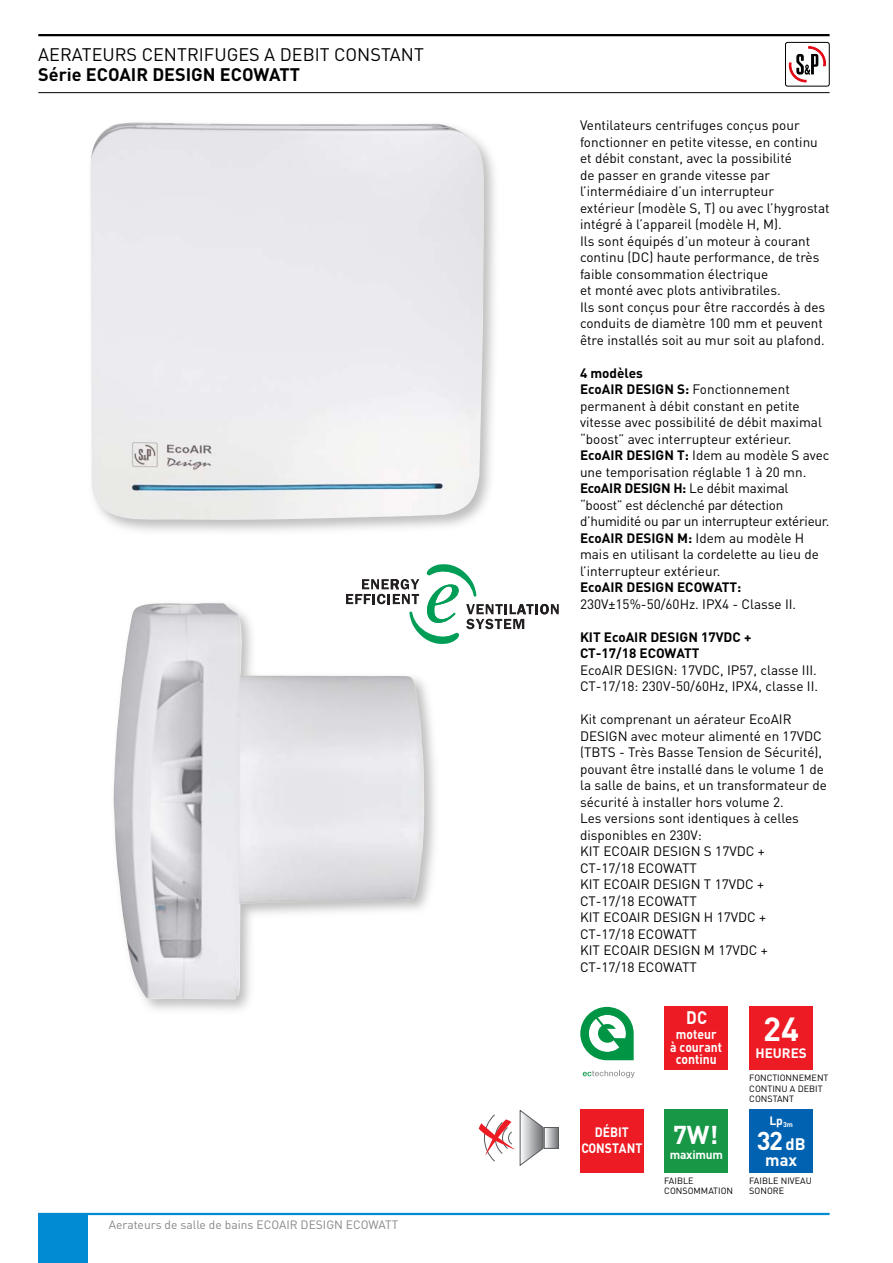
<style>
.page{position:relative;width:893px;height:1263px;background:#fff}
.page>*{position:absolute;margin:0;border:0;box-sizing:border-box;transform-origin:0 0}
.t1{font:700 33px "DIN";color:#fff}
.t2{font:700 25.5px "DIN";color:#fff}
.t3{font:18px "DIN";color:#000}
.t4{font:700 18px "DIN";color:#000}
.t5{font:700 18px "DIN";color:#fff;scale:.9 1}
.t6{font:700 16.5px "DIN";color:#fff}
.t7{font:13.5px/16.5px "DIN";color:#000}
.t8{font:700 13.5px/16.5px "DIN";color:#000}
.t9{font:700 13.5px/12.8px "DIN";color:#fff;text-align:center;scale:.9 1}
.t10{font:700 13.5px "DIN";color:#fff}
.t11{font:12px "DIN";color:#878787}
.t12{font:700 12px "DIN";letter-spacing:-.02em;color:#fff}
.t13{font:9px/10.5px "DIN";color:#000}
.s1{font-weight:700}
.s2{font-size:16.5px}
</style>
<div class="page">
<div style="left:38px;top:1214px;width:49px;height:49px;background:#008bd2"></div>
<hr style="left:38px;top:34px;width:791px;height:2px;background:#000">
<hr style="left:38px;top:92px;width:791px;height:1px;background:#000">
<svg style="left:788px;top:47px;width:38px;height:36px"></svg>
<div style="left:785px;top:42px;width:44px;height:44px;border:1px solid #000;border-radius:2px"></div>
<hr style="left:38px;top:1213px;width:791px;height:2px;background:#008bd2">
<div style="left:580px;top:1110px;width:63px;height:63px;background:#ed1c24"></div>
<div style="left:749px;top:1110px;width:64px;height:63px;background:#0062b0"></div>
<div style="left:664px;top:1110px;width:64px;height:63px;background:#189747"></div>
<img style="left:113px;top:603px;width:311px;height:396px">
<div style="left:749px;top:1006px;width:64px;height:64px;background:#ed1c24"></div>
<div style="left:664px;top:1006px;width:64px;height:64px;background:#ed1c24"></div>
<svg style="left:580px;top:1007px;width:53px;height:53px"></svg>
<svg style="left:582px;top:1070px;width:52px;height:8px"></svg>
<svg style="left:346px;top:564px;width:212px;height:80px"></svg>
<svg style="left:546px;top:1129px;width:10px;height:18px"></svg>
<div style="left:544px;top:1127px;width:14px;height:22px;border:1px solid #58595b"></div>
<svg style="left:478px;top:1110px;width:65px;height:56px"></svg>
<img style="left:90px;top:122px;width:395px;height:398px">
<h3 class="t3" style="left:38px;top:48px;width:387px">AERATEURS CENTRIFUGES A DEBIT CONSTANT</h3>
<h3 class="t4" style="left:38px;top:68px;width:263px">Série ECOAIR DESIGN ECOWATT</h3>
<p class="t11" style="left:109px;top:1221px;width:291px">Aerateurs de salle de bains ECOAIR DESIGN ECOWATT</p>
<p class="t7" style="left:580px;top:119px;width:251px">Ventilateurs centrifuges conçus pour fonctionner en petite vitesse, en continu et débit constant, avec la possibilité<br>de passer en grande vitesse par l’intermédiaire d’un interrupteur extérieur (modèle S, T) ou avec l’hygrostat intégré à l’appareil (modèle H, M).<br>Ils sont équipés d’un moteur à courant continu (DC) haute performance, de très faible consommation électrique<br>et monté avec plots antivibratiles.<br>Ils sont conçus pour être raccordés à des conduits de diamètre 100 mm et peuvent être installés soit au mur soit au plafond.</p>
<p class="t7" style="left:580px;top:366px;width:251px"><span class="s1">4 modèles<br>EcoAIR DESIGN S:</span> Fonctionnement permanent à débit constant en petite vitesse avec possibilité de débit maximal “boost” avec interrupteur extérieur.<br><span class="s1">EcoAIR DESIGN T:</span> Idem au modèle S avec une temporisation réglable 1 à 20 mn.<br><span class="s1">EcoAIR DESIGN H:</span> Le débit maximal “boost” est déclenché par détection d’humidité ou par un interrupteur extérieur.<br><span class="s1">EcoAIR DESIGN M:</span> Idem au modèle H mais en utilisant la cordelette au lieu de l’interrupteur extérieur.</p>
<p class="t8" style="left:580px;top:581px;width:163px">EcoAIR DESIGN ECOWATT:</p>
<p class="t7" style="left:580px;top:597px;width:218px">230V±15%-50/60Hz. IPX4 - Classe II.</p>
<p class="t8" style="left:580px;top:630px;width:173px">KIT EcoAIR DESIGN 17VDC +<br>CT-17/18 ECOWATT</p>
<p class="t7" style="left:580px;top:663px;width:239px">EcoAIR DESIGN: 17VDC, IP57, classe III.<br>CT-17/18: 230V-50/60Hz, IPX4, classe II.</p>
<p class="t7" style="left:580px;top:713px;width:248px">Kit comprenant un aérateur EcoAIR<br>DESIGN avec moteur alimenté en 17VDC (TBTS - Très Basse Tension de Sécurité), pouvant être installé dans le volume 1 de la salle de bains, et un transformateur de sécurité à installer hors volume 2.<br>Les versions sont identiques à celles disponibles en 230V:<br>KIT ECOAIR DESIGN S 17VDC +<br>CT-17/18 ECOWATT<br>KIT ECOAIR DESIGN T 17VDC +<br>CT-17/18 ECOWATT<br>KIT ECOAIR DESIGN H 17VDC +<br>CT-17/18 ECOWATT<br>KIT ECOAIR DESIGN M 17VDC +<br>CT-17/18 ECOWATT</p>
<p class="t9" style="left:581px;top:1124px;width:69px;line-height:16.2px">DÉBIT<br>CONSTANT</p>
<h3 class="t5" style="left:686px;top:1007px;width:23px">DC</h3>
<p class="t9" style="left:670px;top:1028px;width:59px">moteur<br>à courant continu</p>
<h2 class="t2" style="left:673px;top:1120px;width:47px">7W!</h2>
<p class="t12" style="left:669px;top:1147px;width:55px">maximum</p>
<p class="t13" style="left:664px;top:1176px;width:70px">FAIBLE<br>CONSOMMATION</p>
<h1 class="t1" style="left:763px;top:1010px;width:37px">24</h1>
<p class="t13" style="left:749px;top:1073px;width:81px">FONCTIONNEMENT<br>CONTINU A DEBIT<br>CONSTANT</p>
<p class="t10" style="left:755px;top:1046px;width:53px">HEURES</p>
<p class="t12" style="left:769px;top:1114px;width:25px">Lp<sub>3m</sub></p>
<h2 class="t2" style="left:756px;top:1126px;width:50px">32 <span class="s2">dB</span></h2>
<p class="t6" style="left:765px;top:1151px;width:33px">max</p>
<p class="t13" style="left:749px;top:1176px;width:64px">FAIBLE NIVEAU<br>SONORE</p>
</div>
